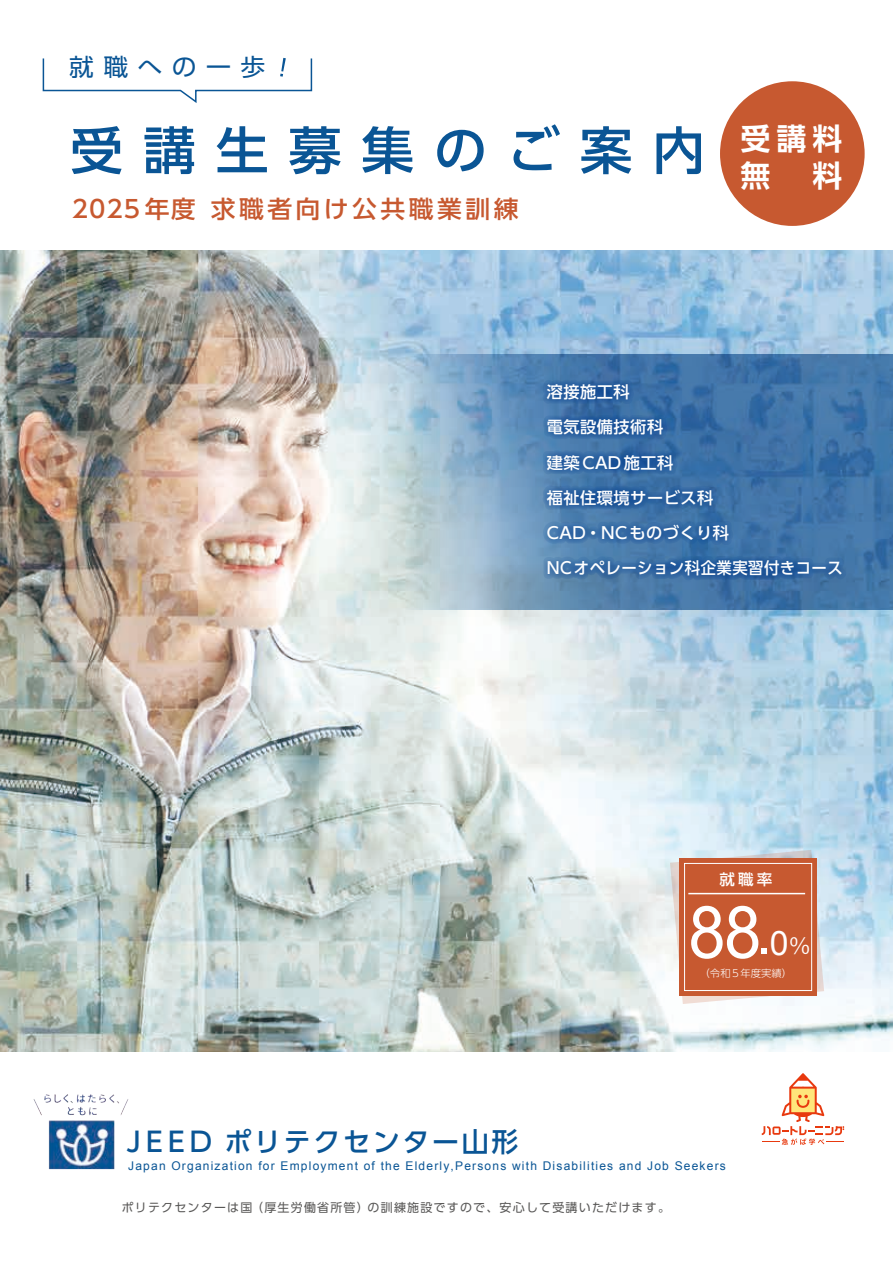
<style>
.page{position:relative;width:893px;height:1263px;background:#fff}
.page>*{position:absolute;margin:0;border:0;box-sizing:border-box;transform-origin:0 0}
.t1{font:72.6px "Arial";color:#fff;scale:.92 1}
.t2{font:500 51px "UD Shin Go Pro";letter-spacing:.38em;color:#0a5595}
.t3{font:700 30px/37.3px "UD Shin Go Pro De";color:#fff}
.t4{font:500 27px "UD Shin Go Pro";letter-spacing:.1em;color:#0a5595}
.t5{font:500 24px "UD Shin Go Pro";letter-spacing:.14em;color:#c75930}
.t6{font:24px "UD Shin Go Pro";letter-spacing:.38em;color:#0a5595}
.t7{font:500 16.2px/35.2px "UD Shin Go Pro";letter-spacing:.03em;color:#fff}
.t8{font:500 15px "UD Shin Go Pro";color:#fff}
.t9{font:12px "Arial";letter-spacing:.1em;color:#0a5595}
.t10{font:12px "UD Shin Go Pro";letter-spacing:.1em;color:#595857}
.t11{font:300 10.05px "UD Shin Go Pro";color:#fff}
.s1{font-size:33.75px}
.s2{font-family:"Koz Go Pr 6 N";font-size:22.5px}
</style>
<div class="page">
<img style="left:0;top:251px;width:893px;height:800px">
<svg style="left:401px;top:355px;width:492px;height:254px;background:#6f98bc"></svg>
<svg style="left:542px;top:379px;width:305px;height:206px;background:#3a6ea5"></svg>
<svg style="left:42px;top:57px;width:271px;height:46px"></svg>
<div style="left:720px;top:81px;width:145px;height:145px;background:#c75930;border-radius:50%"></div>
<img style="left:46px;top:1094px;width:69px;height:9px">
<svg style="left:762px;top:1073px;width:82px;height:72px"></svg>
<svg style="left:670px;top:850px;width:154px;height:154px;background:#ce7a5b"></svg>
<h3 class="t6" style="left:69px;top:47px;width:198px">就職への一歩</h3>
<h2 class="t2" style="left:70px;top:109px;width:636px">受講生募集のご案内</h2>
<h3 class="t5" style="left:72px;top:189px;width:448px">2025年度 求職者向け公共職業訓練</h3>
<h3 class="t3" style="left:740px;top:119px;width:103px">受講料無　料</h3>
<h3 class="t7" style="left:547px;top:374px;width:297px">溶接施工科<br>電気設備技術科<br>建築CAD施工科<br>福祉住環境サービス科<br>CAD・NCものづくり科<br>NCオペレーション科企業実習付きコース</h3>
<p class="t8" style="left:719px;top:867px;width:54px">就職率</p>
<h1 class="t1" style="left:688px;top:885px;width:135px">88 <span class="s1">0</span><span class="s2">％</span></h1>
<p class="t11" style="left:700px;top:965px;width:94px">（令和5年度実績）</p>
<h3 class="t4" style="left:126px;top:1120px;width:394px">JEED ポリテクセンター山形</h3>
<p class="t9" style="left:128px;top:1158px;width:599px">Japan Organization for Employment of the Elderly,Persons with Disabilities and Job Seekers</p>
<p class="t10" style="left:122px;top:1198px;width:550px">ポリテクセンターは国（厚生労働省所管）の訓練施設ですので、安心して受講いただけます。</p>
</div>
